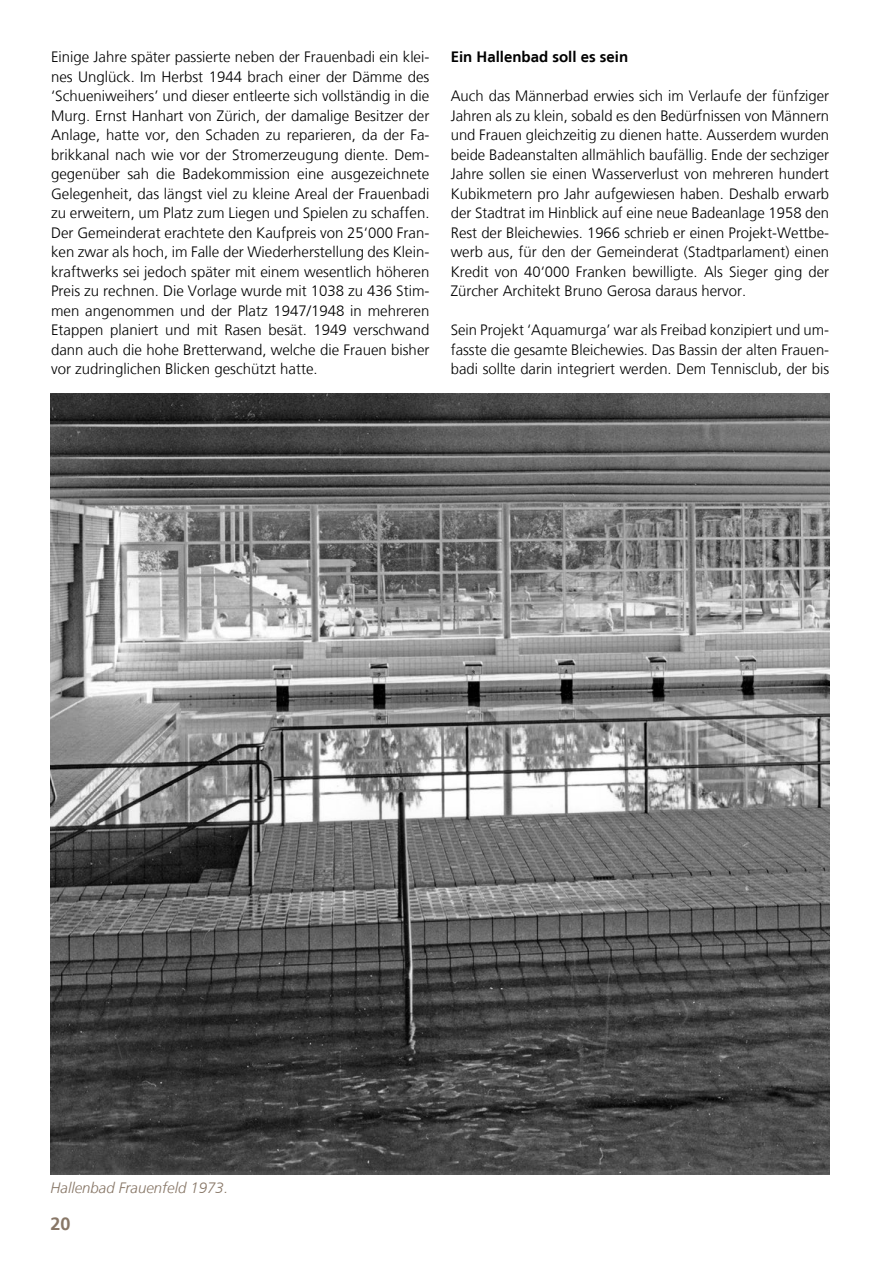
<style>
.page{position:relative;width:893px;height:1263px;background:#fff}
.page>*{position:absolute;margin:0;border:0;box-sizing:border-box;transform-origin:0 0}
.t1{font:700 18px "Frutiger LT";color:#887767}
.t2{font:300 15px/19.5px "Frutiger LT";color:#000;text-align:justify}
.t3{font:italic 300 15px "Frutiger LT";color:#887767}
.t4{font:700 15px "Frutiger LT";color:#000}
</style>
<div class="page">
<img style="left:51px;top:393px;width:778px;height:782px">
<p class="t2" style="left:51px;top:48px;width:380px">Einige Jahre später passierte neben der Frauenbadi ein klei&shy;nes Unglück. Im Herbst 1944 brach einer der Dämme des ‘Schueniweihers’ und dieser entleerte sich vollständig in die Murg. Ernst Hanhart von Zürich, der damalige Besitzer der Anlage, hatte vor, den Schaden zu reparieren, da der Fa&shy;brikkanal nach wie vor der Stromerzeugung diente. Dem&shy;gegenüber sah die Badekommission eine ausgezeichnete Gelegenheit, das längst viel zu kleine Areal der Frauenbadi zu erweitern, um Platz zum Liegen und Spielen zu schaffen.<br>Der Gemeinderat erachtete den Kaufpreis von 25‘000 Fran&shy;ken zwar als hoch, im Falle der Wiederherstellung des Klein&shy;kraftwerks sei jedoch später mit einem wesentlich höheren Preis zu rechnen. Die Vorlage wurde mit 1038 zu 436 Stim&shy;men angenommen und der Platz 1947/1948 in mehreren Etappen planiert und mit Rasen besät. 1949 verschwand dann auch die hohe Bretterwand, welche die Frauen bisher vor zudringlichen Blicken geschützt hatte.</p>
<p class="t4" style="left:451px;top:48px;width:179px">Ein Hallenbad soll es sein</p>
<p class="t2" style="left:451px;top:87px;width:380px">Auch das Männerbad erwies sich im Verlaufe der fünfziger Jahren als zu klein, sobald es den Bedürfnissen von Männern und Frauen gleichzeitig zu dienen hatte. Ausserdem wurden beide Badeanstalten allmählich baufällig. Ende der sechziger Jahre sollen sie einen Wasserverlust von mehreren hundert Kubikmetern pro Jahr aufgewiesen haben. Deshalb erwarb der Stadtrat im Hinblick auf eine neue Badeanlage 1958 den Rest der Bleichewies. 1966 schrieb er einen Projekt-Wettbe&shy;werb aus, für den der Gemeinderat (Stadtparlament) einen Kredit von 40‘000 Franken bewilligte. Als Sieger ging der Zürcher Architekt Bruno Gerosa daraus hervor.</p>
<p class="t2" style="left:451px;top:321px;width:380px">Sein Projekt ‘Aquamurga’ war als Freibad konzipiert und um&shy;fasste die gesamte Bleichewies. Das Bassin der alten Frauen&shy;badi sollte darin integriert werden. Dem Tennisclub, der bis</p>
<p class="t3" style="left:51px;top:1180px;width:179px">Hallenbad Frauenfeld 1973.</p>
<p class="t1" style="left:51px;top:1213px;width:22px">20</p>
</div>
